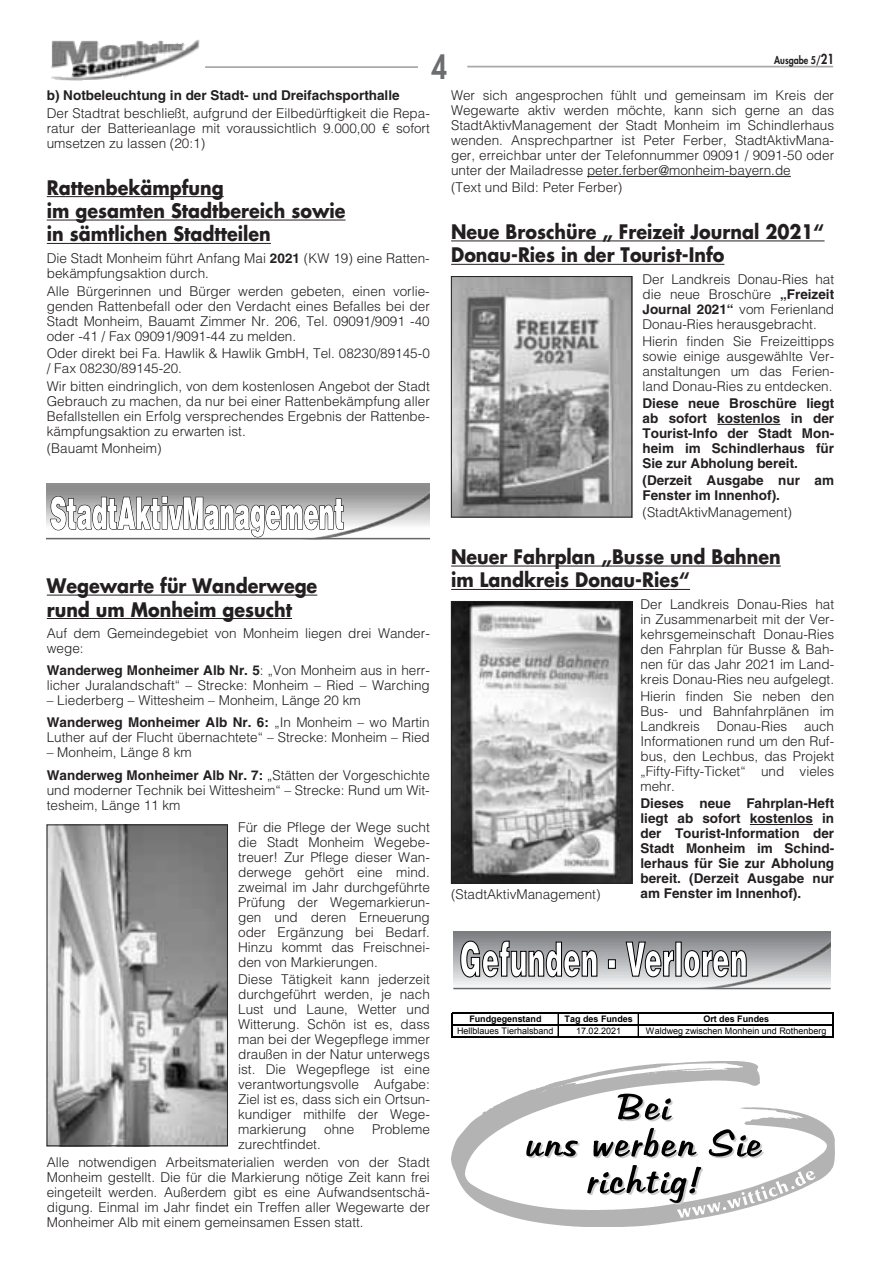
<style>
.page{position:relative;width:881px;height:1263px;background:#fff}
.page>*{position:absolute;margin:0;border:0;box-sizing:border-box;transform-origin:0 0}
.t1{font:900 47.4px "Helvetica";letter-spacing:.015em;color:#fff;scale:.55 1}
.t2{font:800 32.1px "Futura LT";color:#6c6d70;scale:.85 1}
.t3{font:700 19.5px/23.4px "Futura LT";color:#231f20;scale:.9 1}
.t4{font:300 13.5px/15px "Helvetica LT";color:#231f20;text-align:justify}
.t5{font:700 13.5px/15px "Helvetica LT";color:#231f20;text-align:justify}
.t6{font:800 10.5px "Futura LT";color:#231f20;scale:.85 1}
.t7{font:9px "Prpytq Arial";color:#000}
.t8{font:700 9px "Vkhyjr Arial";color:#000}
.s1{font-size:13.5px}
.s2{font-weight:700}
</style>
<div class="page">
<img style="left:51px;top:40px;width:148px;height:41px">
<hr style="left:205px;top:66px;width:213px;height:2px;background:#a8a9ad">
<hr style="left:467px;top:66px;width:365px;height:1px;background:#a8a9ad">
<hr style="left:586px;top:176px;width:204px;height:1px;background:#231f20">
<hr style="left:451px;top:240px;width:373px;height:1px;background:#231f20">
<hr style="left:451px;top:264px;width:273px;height:1px;background:#231f20">
<hr style="left:717px;top:424px;width:63px;height:1px;background:#231f20">
<hr style="left:451px;top:565px;width:329px;height:1px;background:#231f20">
<hr style="left:451px;top:589px;width:238px;height:1px;background:#231f20">
<hr style="left:749px;top:824px;width:63px;height:1px;background:#231f20">
<img style="left:453px;top:278px;width:176px;height:237px">
<div style="left:451px;top:276px;width:180px;height:241px;border:1px solid #231f20"></div>
<img style="left:453px;top:603px;width:176px;height:278px">
<div style="left:451px;top:601px;width:180px;height:282px;border:1px solid #231f20"></div>
<img style="left:453px;top:932px;width:377px;height:56px">
<img style="left:670px;top:940px;width:160px;height:48px">
<svg style="left:460px;top:941px;width:137px;height:36px;background:#909194"></svg>
<div style="left:608px;top:959px;width:7px;height:9px;border:1px solid #000"></div>
<svg style="left:625px;top:941px;width:48px;height:36px;background:#939497"></svg>
<div style="left:675px;top:942px;width:6px;height:34px;border:1px solid #000"></div>
<svg style="left:683px;top:950px;width:63px;height:27px;background:#939496"></svg>
<hr style="left:453px;top:988px;width:377px;height:1px;background:#666">
<svg style="left:451px;top:1013px;width:1px;height:24px"></svg>
<svg style="left:557px;top:1014px;width:1px;height:22px"></svg>
<svg style="left:637px;top:1014px;width:1px;height:22px"></svg>
<svg style="left:832px;top:1014px;width:1px;height:22px"></svg>
<hr style="left:452px;top:1013px;width:381px;height:1px;background:#000">
<hr style="left:452px;top:1025px;width:381px;height:1px;background:#000">
<hr style="left:452px;top:1036px;width:381px;height:1px;background:#000">
<hr style="left:47px;top:196px;width:177px;height:1px;background:#231f20">
<hr style="left:47px;top:220px;width:298px;height:1px;background:#231f20">
<hr style="left:47px;top:243px;width:224px;height:1px;background:#231f20">
<hr style="left:47px;top:595px;width:270px;height:1px;background:#231f20">
<hr style="left:47px;top:618px;width:245px;height:1px;background:#231f20">
<img style="left:299px;top:491px;width:130px;height:47px">
<svg style="left:50px;top:496px;width:294px;height:42px"></svg>
<hr style="left:47px;top:538px;width:382px;height:1px;background:#666">
<img style="left:49px;top:827px;width:176px;height:317px">
<div style="left:47px;top:825px;width:180px;height:321px;border:1px solid #231f20"></div>
<img style="left:451px;top:1061px;width:382px;height:166px">
<svg style="left:617px;top:1093px;width:56px;height:29px"></svg>
<svg style="left:525px;top:1128px;width:238px;height:31px"></svg>
<svg style="left:587px;top:1165px;width:228px;height:53px"></svg>
<h2 class="t2" style="left:431px;top:46px;width:20px">4</h2>
<p class="t6" style="left:774px;top:53px;width:72px">Ausgabe 5/<span class="s1">21</span></p>
<p class="t4" style="left:451px;top:88px;width:384px">Wer sich angesprochen fühlt und gemeinsam im Kreis der Wegewarte aktiv werden möchte, kann sich gerne an das StadtAktivManagement der Stadt Monheim im Schindlerhaus wenden. Ansprechpartner ist Peter Ferber, StadtAktivMana&shy;ger, erreichbar unter der Telefonnummer 09091 / 9091-50 oder unter der Mailadresse peter.ferber@monheim-bayern. de</p>
<p class="t4" style="left:451px;top:180px;width:173px">(Text und Bild: Peter Ferber)</p>
<h3 class="t3" style="left:451px;top:220px;width:416px">Neue Broschüre „ Freizeit Journal 2021“<br>Donau-Ries in der Tourist-Info</h3>
<p class="t4" style="left:642px;top:271px;width:193px">Der Landkreis Donau-Ries hat die neue Broschüre <span class="s2">„Freizeit Journal 2021“</span> vom Ferienland Donau-Ries herausgebracht.</p>
<p class="t4" style="left:642px;top:333px;width:193px">Hierin finden Sie Freizeittipps sowie einige ausgewählte Ver&shy;anstaltungen um das Ferien&shy;land Donau-Ries zu entdecken.</p>
<p class="t5" style="left:642px;top:396px;width:193px">Diese neue Broschüre liegt ab sofort kostenlos in der Tourist-Info der Stadt Mon&shy;heim im Schindlerhaus für Sie zur Abholung bereit.</p>
<p class="t5" style="left:642px;top:473px;width:193px">(Derzeit Ausgabe nur am<br>Fenster im Innenhof).</p>
<p class="t4" style="left:642px;top:505px;width:151px">(StadtAktivManagement)</p>
<h3 class="t3" style="left:451px;top:545px;width:368px">Neuer Fahrplan „Busse und Bahnen im Landkreis Donau-Ries“</h3>
<p class="t5" style="left:47px;top:88px;width:354px">b) Notbeleuchtung in der Stadt- und Dreifachsporthalle</p>
<p class="t4" style="left:47px;top:105px;width:384px">Der Stadtrat beschließt, aufgrund der Eilbedürftigkeit die Repa&shy;ratur der Batterieanlage mit voraussichtlich 9. 000,00 € sofort umsetzen zu lassen (20:1)</p>
<h3 class="t3" style="left:47px;top:175px;width:333px">Rattenbekämpfung<br>im gesamten Stadtbereich sowie in sämtlichen Stadtteilen</h3>
<p class="t4" style="left:47px;top:251px;width:384px">Die Stadt Monheim führt Anfang Mai <span class="s2">2021</span> (KW 19) eine Ratten&shy;bekämpfungsaktion durch.</p>
<p class="t4" style="left:47px;top:283px;width:384px">Alle Bürgerinnen und Bürger werden gebeten, einen vorlie&shy;genden Rattenbefall oder den Verdacht eines Befalles bei der Stadt Monheim, Bauamt Zimmer Nr. 206, Tel. 09091/9091 -40 oder -41 / Fax 09091/9091-44 zu melden.</p>
<p class="t4" style="left:47px;top:346px;width:384px">Oder direkt bei Fa. Hawlik &amp; Hawlik GmbH, Tel. 08230/89145-0 / Fax 08230/89145-20.</p>
<p class="t4" style="left:47px;top:378px;width:384px">Wir bitten eindringlich, von dem kostenlosen Angebot der Stadt Gebrauch zu machen, da nur bei einer Rattenbekämpfung aller Befallstellen ein Erfolg versprechendes Ergebnis der Rattenbe&shy;kämpfungsaktion zu erwarten ist.</p>
<p class="t4" style="left:47px;top:441px;width:116px">(Bauamt Monheim)</p>
<h3 class="t3" style="left:47px;top:574px;width:302px">Wegewarte für Wanderwege rund um Monheim gesucht</h3>
<p class="t4" style="left:47px;top:626px;width:384px">Auf dem Gemeindegebiet von Monheim liegen drei Wander&shy;wege:</p>
<p class="t4" style="left:47px;top:663px;width:384px"><span class="s2">Wanderweg Monheimer Alb Nr. 5</span>: „Von Monheim aus in herr&shy;licher Juralandschaft“ – Strecke: Monheim – Ried – Warching</p>
<p class="t4" style="left:47px;top:689px;width:384px;line-height:22px">– Liederberg – Wittesheim – Monheim, Länge 20 km<br><span class="s2">Wanderweg Monheimer Alb Nr. 6:</span> „In Monheim – wo Martin</p>
<p class="t4" style="left:47px;top:730px;width:384px">Luther auf der Flucht übernachtete“ – Strecke: Monheim – Ried</p>
<p class="t4" style="left:47px;top:741px;width:384px;line-height:22px">– Monheim, Länge 8 km<br><span class="s2">Wanderweg Monheimer Alb Nr. 7:</span> „Stätten der Vorgeschichte</p>
<p class="t4" style="left:47px;top:782px;width:384px">und moderner Technik bei Wittesheim“ – Strecke: Rund um Wit&shy;tesheim, Länge 11 km</p>
<p class="t4" style="left:238px;top:819px;width:193px;text-align:left">Für die Pflege der Wege sucht die Stadt Monheim Wegebe&shy;treuer! Zur Pflege dieser Wan&shy;derwege gehört eine mind. zweimal im Jahr durchgeführte<br>Prüfung der Wegemarkierun&shy;gen und deren Erneuerung oder Ergänzung bei Bedarf.<br>Hinzu kommt das Freischnei&shy;den von Markierungen.</p>
<p class="t4" style="left:238px;top:972px;width:193px">Diese Tätigkeit kann jederzeit durchgeführt werden, je nach Lust und Laune, Wetter und Witterung. Schön ist es, dass man bei der Wegepflege immer draußen in der Natur unterwegs ist. Die Wegepflege ist eine verantwortungsvolle Aufgabe:<br>Ziel ist es, dass sich ein Ortsun&shy;kundiger mithilfe der Wege&shy;markierung</p>
<p class="t4" style="left:640px;top:596px;width:195px">Der Landkreis Donau-Ries hat in Zusammenarbeit mit der Ver&shy;kehrsgemeinschaft Donau-Ries den Fahrplan für Busse &amp; Bah&shy;nen für das Jahr 2021 im Land&shy;kreis Donau-Ries neu aufgelegt.</p>
<p class="t4" style="left:640px;top:689px;width:195px">Hierin finden Sie neben den Bus- und Bahnfahrplänen im Landkreis Donau-Ries auch Informationen rund um den Ruf&shy;bus, den Lechbus, das Projekt „Fifty-Fifty-Ticket“ und vieles mehr.</p>
<p class="t5" style="left:640px;top:796px;width:195px">Dieses neue Fahrplan-Heft liegt ab sofort kostenlos in der Tourist-Information der Stadt Monheim im Schind&shy;lerhaus für Sie zur Abholung bereit. (Derzeit Ausgabe nur am Fenster im Innenhof).</p>
<p class="t4" style="left:451px;top:886px;width:151px">(StadtAktivManagement)</p>
<h1 class="t1" style="left:459px;top:928px;width:524px">Gefunden - Verloren</h1>
<p class="t8" style="left:469px;top:1015px;width:74px">Fundgegenstand</p>
<p class="t8" style="left:564px;top:1015px;width:70px">Tag des Fundes</p>
<p class="t8" style="left:703px;top:1015px;width:67px">Ort des Fundes</p>
<p class="t7" style="left:457px;top:1027px;width:98px">Hellblaues Tierhalsband</p>
<p class="t7" style="left:576px;top:1027px;width:47px">17.02.2021</p>
<p class="t7" style="left:645px;top:1027px;width:182px">Waldweg zwischen Monhein und Rothenberg</p>
<p class="t4" style="left:324px;top:1122px;width:32px">ohne</p>
<p class="t4" style="left:372px;top:1122px;width:59px">Probleme</p>
<p class="t4" style="left:47px;top:1135px;width:384px;line-height:17.4px;text-indent:191px">zurechtfindet.<br>Alle notwendigen Arbeitsmaterialien werden von der Stadt</p>
<p class="t4" style="left:47px;top:1169px;width:384px">Monheim gestellt. Die für die Markierung nötige Zeit kann frei eingeteilt werden. Außerdem gibt es eine Aufwandsentschä&shy;digung. Einmal im Jahr findet ein Treffen aller Wegewarte der Monheimer Alb mit einem gemeinsamen Essen statt.</p>
</div>
